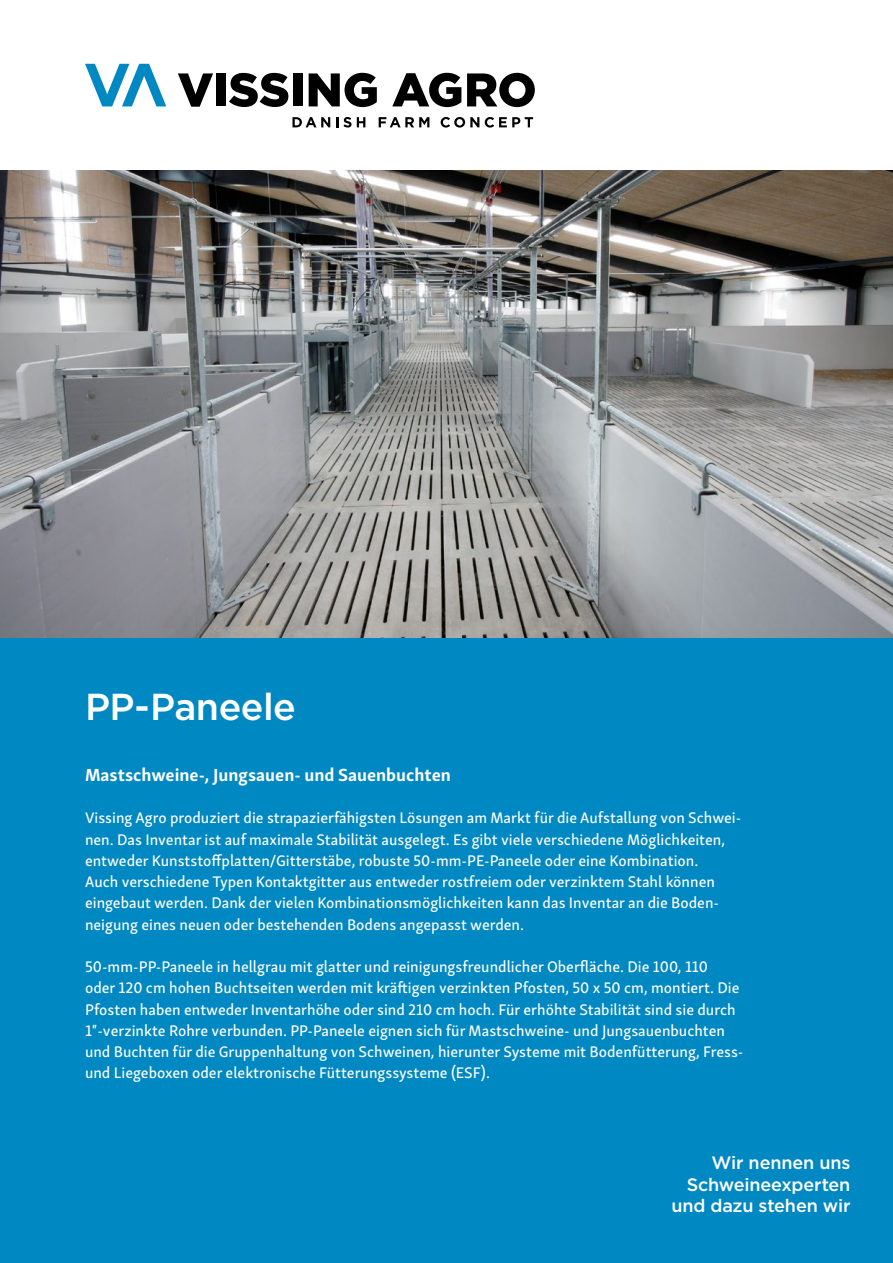
<style>
.page{position:relative;width:893px;height:1263px;background:#fff}
.page>*{position:absolute;margin:0;border:0;box-sizing:border-box;transform-origin:0 0}
.t1{font:500 37.5px "Gotham";letter-spacing:-.015em;color:#fff}
.t2{font:500 18px/21.3px "Gotham";letter-spacing:-.01em;color:#fff;text-align:right}
.t3{font:700 18px "Skolar Sans Latn";color:#fff}
.t4{font:15.75px/21.3px "Skolar Sans Latn Me";color:#fff}
</style>
<div class="page">
<div style="left:0;top:638px;width:893px;height:625px;background:#0088c2"></div>
<svg style="left:178px;top:73px;width:35px;height:34px"></svg>
<div style="left:216px;top:73px;width:9px;height:33px;background:#000"></div>
<svg style="left:229px;top:73px;width:59px;height:34px"></svg>
<div style="left:293px;top:73px;width:9px;height:33px;background:#000"></div>
<svg style="left:309px;top:73px;width:68px;height:34px"></svg>
<svg style="left:392px;top:73px;width:69px;height:34px"></svg>
<svg style="left:467px;top:73px;width:68px;height:34px"></svg>
<svg style="left:85px;top:64px;width:81px;height:42px"></svg>
<svg style="left:292px;top:117px;width:38px;height:10px"></svg>
<svg style="left:336px;top:117px;width:29px;height:11px"></svg>
<svg style="left:379px;top:117px;width:50px;height:10px"></svg>
<svg style="left:441px;top:117px;width:38px;height:11px"></svg>
<svg style="left:485px;top:117px;width:48px;height:11px"></svg>
<img style="left:0;top:170px;width:893px;height:468px">
<h1 class="t1" style="left:85px;top:685px;width:212px">PP-Paneele</h1>
<p class="t3" style="left:85px;top:760px;width:367px">Mastschweine-, Jungsauen- und Sauenbuchten</p>
<p class="t4" style="left:85px;top:806px;width:658px">Vissing Agro produziert die strapazierfähigsten Lösungen am Markt für die Aufstallung von Schwei&shy;nen. Das Inventar ist auf maximale Stabilität ausgelegt. Es gibt viele verschiedene Möglichkeiten, entweder Kunststoffplatten/Gitterstäbe, robuste 50-mm-PE-Paneele oder eine Kombination.<br>Auch verschiedene Typen Kontaktgitter aus entweder rostfreiem oder verzinktem Stahl können eingebaut werden. Dank der vielen Kombinationsmöglichkeiten kann das Inventar an die Boden&shy;neigung eines neuen oder bestehenden Bodens angepasst werden.</p>
<p class="t4" style="left:85px;top:955px;width:660px">50-mm-PP-Paneele in hellgrau mit glatter und reinigungsfreundlicher Oberfläche. Die 100, 110<br>oder 120 cm hohen Buchtseiten werden mit kräftigen verzinkten Pfosten, 50 x 50 cm, montiert. Die Pfosten haben entweder Inventarhöhe oder sind 210 cm hoch. Für erhöhte Stabilität sind sie durch 1″-verzinkte Rohre verbunden. PP-Paneele eignen sich für Mastschweine- und Jungsauenbuchten und Buchten für die Gruppenhaltung von Schweinen, hierunter Systeme mit Bodenfütterung, Fress&shy;und Liegeboxen oder elektronische Fütterungssysteme (ESF).</p>
<p class="t2" style="left:671px;top:1152px;width:181px">Wir nennen uns<br>Schweineexperten und dazu stehen wir</p>
</div>
